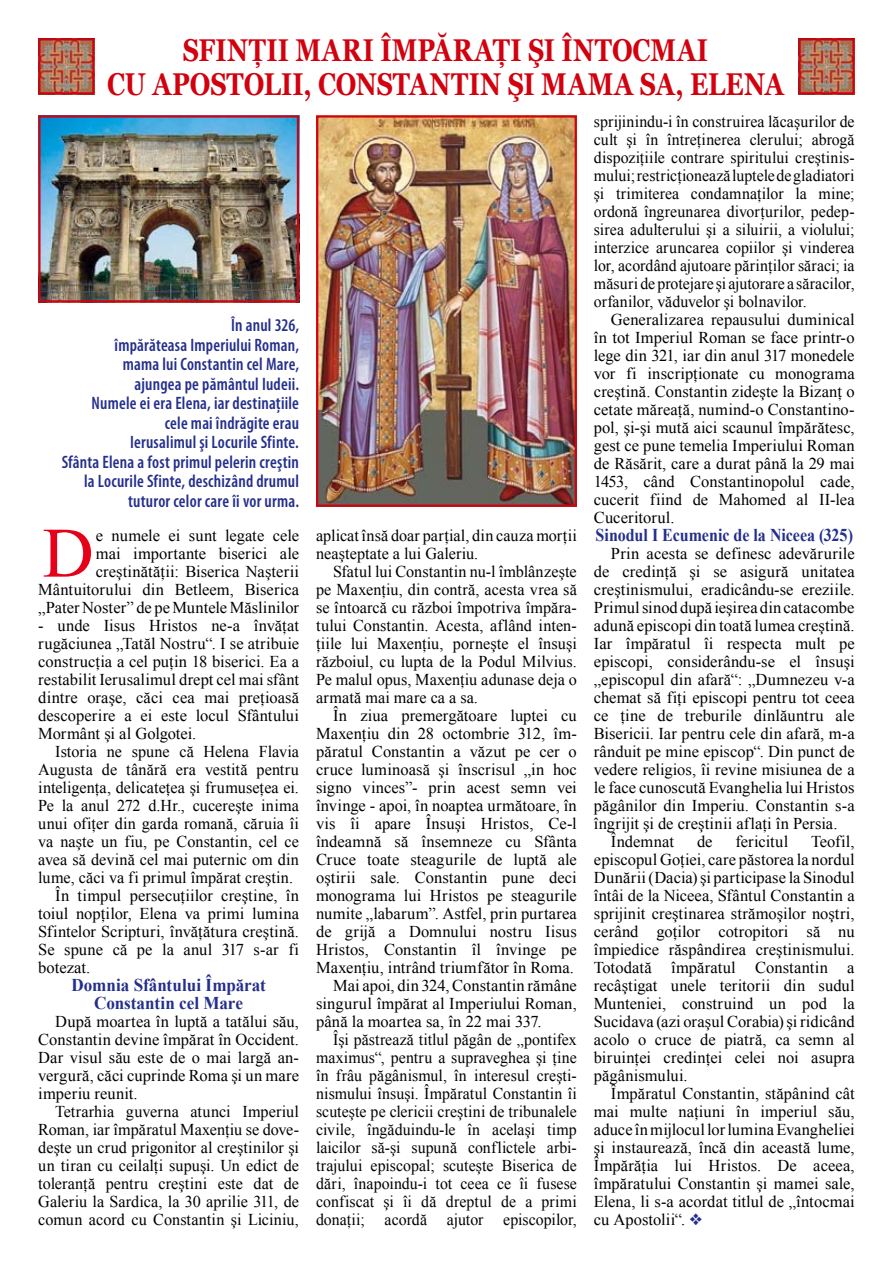
<style>
.page{position:relative;width:893px;height:1263px;background:#fff}
.page>*{position:absolute;margin:0;border:0;box-sizing:border-box;transform-origin:0 0}
.t1{font:70.8px "Times New Roman";color:#e60019}
.t2{font:700 31.5px/34.5px "Georgia";color:#d1010e;text-align:center;scale:.8 1}
.t3{font:600 condensed 18px/19.5px "Myriad Pro";letter-spacing:.015em;color:#242f8d;text-align:right;scale:.95 1}
.t4{font:700 18px/18px "Times New Roman";letter-spacing:-.005em;color:#242f8d;text-align:center;scale:.95 1}
.t5{font:700 18px "Times New Roman";letter-spacing:-.005em;color:#242f8d;scale:.89 1}
.t6{font:16.5px/18px "Times New Roman";letter-spacing:.005em;color:#000;text-align:justify}
.t7{font:16.5px/18px "Times New Roman";letter-spacing:.005em;color:#000;text-align:justify;scale:.96 1}
.s1{color:#242f8d}
</style>
<div class="page">
<img style="left:41px;top:41px;width:51px;height:51px">
<div style="left:38px;top:38px;width:57px;height:57px;border:2px solid #d1010e"></div>
<img style="left:801px;top:41px;width:51px;height:51px">
<div style="left:798px;top:38px;width:57px;height:57px;border:2px solid #d1010e"></div>
<img style="left:319px;top:118px;width:255px;height:386px">
<div style="left:316px;top:115px;width:261px;height:392px;border:2px solid #d1010e"></div>
<img style="left:41px;top:118px;width:255px;height:181px">
<div style="left:38px;top:115px;width:261px;height:187px;border:2px solid #d1010e"></div>
<h2 class="t2" style="left:107px;top:32px;width:847px">SFINŢII MARI ÎMPĂRAŢI ŞI ÎNTOCMAI<br>CU APOSTOLII, CONSTANTIN ŞI MAMA SA, ELENA</h2>
<p class="t3" style="left:62px;top:315px;width:251px">În anul 326,<br>împărăteasa Imperiului Roman,<br>mama lui Constantin cel Mare,<br>ajungea pe pământul Iudeii.<br>Numele ei era Elena, iar destinaţiile<br>cele mai îndrăgite erau<br>Ierusalimul şi Locurile Sfinte.<br>Sfânta Elena a fost primul pelerin creştin la Locurile Sfinte, deschizând drumul tuturor celor care îi vor urma.</p>
<h1 class="t1" style="left:43px;top:505px;width:53px">D</h1>
<p class="t6" style="left:38px;top:526px;width:262px;text-align:right">e numele ei sunt legate cele<br>mai importante biserici ale creştinătăţii: Biserica Naşterii Mântuitorului din Betleem, Biserica „Pater Noster” de pe Muntele Măslinilor</p>
<p class="t6" style="left:38px;top:616px;width:262px">- unde Iisus Hristos ne-a învăţat rugăciunea „Tatăl Nostru“. I se atribuie construcţia a cel puţin 18 biserici. Ea a restabilit Ierusalimul drept cel mai sfânt dintre oraşe, căci cea mai preţioasă descoperire a ei este locul Sfântului Mormânt şi al Golgotei.</p>
<p class="t6" style="left:55px;top:742px;width:245px">Istoria ne spune că Helena Flavia</p>
<p class="t6" style="left:38px;top:760px;width:262px">Augusta de tânără era vestită pentru</p>
<p class="t6" style="left:38px;top:778px;width:262px">inteligenţa, delicateţea şi frumuseţea ei.</p>
<p class="t6" style="left:38px;top:796px;width:262px">Pe la anul 272 d.Hr., cucereşte inima</p>
<p class="t6" style="left:38px;top:814px;width:262px">unui ofiţer din garda romană, căruia îi</p>
<p class="t6" style="left:38px;top:832px;width:262px">va naşte un fiu, pe Constantin, cel ce</p>
<p class="t6" style="left:38px;top:850px;width:262px">avea să devină cel mai puternic om din</p>
<p class="t6" style="left:38px;top:868px;width:256px">lume, căci va fi primul împărat creştin.</p>
<p class="t6" style="left:55px;top:886px;width:245px">În timpul persecuţiilor creştine, în</p>
<p class="t6" style="left:38px;top:904px;width:262px">toiul nopţilor, Elena va primi lumina</p>
<p class="t6" style="left:38px;top:922px;width:262px">Sfintelor Scripturi, învăţătura creştină.</p>
<p class="t6" style="left:38px;top:940px;width:262px">Se spune că pe la anul 317 s-ar fi</p>
<p class="t6" style="left:38px;top:958px;width:53px">botezat.</p>
<p class="t4" style="left:71px;top:975px;width:206px">Domnia Sfântului Împărat<br>Constantin cel Mare</p>
<p class="t6" style="left:38px;top:1012px;width:262px;text-indent:17px">După moartea în luptă a tatălui său, Constantin devine împărat în Occident.<br>Dar visul său este de o mai largă an&shy;vergură, căci cuprinde Roma şi un mare imperiu reunit.</p>
<p class="t6" style="left:38px;top:1102px;width:262px;text-indent:17px">Tetrarhia guverna atunci Imperiul Roman, iar împăratul Maxenţiu se dove&shy;deşte un crud prigonitor al creştinilor şi un tiran cu ceilalţi supuşi. Un edict de toleranţă pentru creştini este dat de Galeriu la Sardica, la 30 aprilie 311, de comun acord cu Constantin şi Liciniu,</p>
<p class="t6" style="left:316px;top:526px;width:262px">aplicat însă doar parţial, din cauza morţii neaşteptate a lui Galeriu.</p>
<p class="t6" style="left:316px;top:562px;width:262px;text-indent:17px">Sfatul lui Constantin nu-l îmblânzeşte pe Maxenţiu, din contră, acesta vrea să se întoarcă cu război împotriva împăra&shy;tului Constantin. Acesta, aflând inten&shy;ţiile lui Maxenţiu, porneşte el însuşi războiul, cu lupta de la Podul Milvius.<br>Pe malul opus, Maxenţiu adunase deja o armată mai mare ca a sa.</p>
<p class="t6" style="left:333px;top:706px;width:245px">În ziua premergătoare luptei cu</p>
<p class="t6" style="left:316px;top:724px;width:262px">Maxenţiu din 28 octombrie 312, îm-</p>
<p class="t6" style="left:316px;top:742px;width:262px">păratul Constantin a văzut pe cer o</p>
<p class="t6" style="left:316px;top:760px;width:262px">cruce luminoasă şi înscrisul „in hoc</p>
<p class="t6" style="left:316px;top:778px;width:262px">signo vinces”- prin acest semn vei</p>
<p class="t6" style="left:316px;top:796px;width:262px">învinge - apoi, în noaptea următoare, în</p>
<p class="t6" style="left:316px;top:814px;width:262px">vis îi apare Însuşi Hristos, Ce-l</p>
<p class="t6" style="left:316px;top:832px;width:262px">îndeamnă să însemneze cu Sfânta</p>
<p class="t6" style="left:316px;top:850px;width:262px">Cruce toate steagurile de luptă ale</p>
<p class="t6" style="left:316px;top:868px;width:262px">oştirii sale. Constantin pune deci</p>
<p class="t6" style="left:316px;top:886px;width:262px">monograma lui Hristos pe steagurile</p>
<p class="t6" style="left:316px;top:904px;width:262px">numite „labarum”. Astfel, prin purtarea</p>
<p class="t6" style="left:316px;top:922px;width:262px">de grijă a Domnului nostru Iisus</p>
<p class="t6" style="left:316px;top:940px;width:262px">Hristos, Constantin îl învinge pe</p>
<p class="t6" style="left:316px;top:958px;width:259px">Maxenţiu, intrând triumfător în Roma.</p>
<p class="t6" style="left:333px;top:976px;width:245px">Mai apoi, din 324, Constantin rămâne</p>
<p class="t6" style="left:316px;top:994px;width:262px">singurul împărat al Imperiului Roman,</p>
<p class="t6" style="left:316px;top:1012px;width:227px">până la moartea sa, în 22 mai 337.</p>
<p class="t7" style="left:333px;top:1030px;width:255px">Îşi păstrează titlul păgân de „pontifex</p>
<p class="t7" style="left:316px;top:1048px;width:273px">maximus“, pentru a supraveghea şi ţine</p>
<p class="t7" style="left:316px;top:1066px;width:273px">în frâu păgânismul, în interesul creşti-</p>
<p class="t7" style="left:316px;top:1084px;width:273px">nismului însuşi. Împăratul Constantin îi</p>
<p class="t7" style="left:316px;top:1102px;width:273px">scuteşte pe clericii creştini de tribunalele</p>
<p class="t7" style="left:316px;top:1120px;width:273px">civile, îngăduindu-le în acelaşi timp</p>
<p class="t7" style="left:316px;top:1138px;width:273px">laicilor să-şi supună conflictele arbi-</p>
<p class="t7" style="left:316px;top:1156px;width:273px">trajului episcopal; scuteşte Biserica de</p>
<p class="t7" style="left:316px;top:1174px;width:273px">dări, înapoindu-i tot ceea ce îi fusese</p>
<p class="t7" style="left:316px;top:1192px;width:273px">confiscat şi îi dă dreptul de a primi</p>
<p class="t7" style="left:316px;top:1210px;width:273px">donaţii; acordă ajutor episcopilor,</p>
<p class="t7" style="left:594px;top:112px;width:273px">sprijinindu-i în construirea lăcaşurilor de cult şi în întreţinerea clerului; abrogă dispoziţiile contrare spiritului creştinis&shy;mului; restricţionează luptele de gladiatori şi trimiterea condamnaţilor la mine; ordonă îngreunarea divorţurilor, pedep&shy;sirea adulterului şi a siluirii, a violului; interzice aruncarea copiilor şi vinderea lor, acordând ajutoare părinţilor săraci; ia măsuri de protejare şi ajutorare a săracilor, orfanilor, văduvelor şi bolnavilor.</p>
<p class="t6" style="left:594px;top:310px;width:262px;text-indent:17px">Generalizarea repausului duminical în tot Imperiul Roman se face printr-o lege din 321, iar din anul 317 monedele vor fi inscripţionate cu monograma creştină. Constantin zideşte la Bizanţ o cetate măreaţă, numind-o Constantino&shy;pol, şi-şi mută aici scaunul împărătesc, gest ce pune temelia Imperiului Roman de Răsărit, care a durat până la 29 mai 1453, când Constantinopolul cade, cucerit fiind de Mahomed al II-lea Cuceritorul.</p>
<p class="t5" style="left:596px;top:522px;width:291px">Sinodul I Ecumenic de la Niceea (325)</p>
<p class="t6" style="left:611px;top:544px;width:245px">Prin acesta se definesc adevărurile</p>
<p class="t6" style="left:594px;top:562px;width:262px">de credinţă şi se asigură unitatea</p>
<p class="t6" style="left:594px;top:580px;width:262px">creştinismului, eradicându-se ereziile.</p>
<p class="t6" style="left:594px;top:598px;width:262px">Primul sinod după ieşirea din catacombe</p>
<p class="t6" style="left:594px;top:616px;width:262px">adună episcopi din toată lumea creştină.</p>
<p class="t6" style="left:594px;top:634px;width:262px">Iar împăratul îi respecta mult pe</p>
<p class="t6" style="left:594px;top:652px;width:262px">episcopi, considerându-se el însuşi</p>
<p class="t6" style="left:594px;top:670px;width:262px">„episcopul din afară“: „Dumnezeu v-a</p>
<p class="t6" style="left:594px;top:688px;width:262px">chemat să fiţi episcopi pentru tot ceea</p>
<p class="t6" style="left:594px;top:706px;width:262px">ce ţine de treburile dinlăuntru ale</p>
<p class="t6" style="left:594px;top:724px;width:262px">Bisericii. Iar pentru cele din afară, m-a</p>
<p class="t6" style="left:594px;top:742px;width:262px">rânduit pe mine episcop“. Din punct de</p>
<p class="t6" style="left:594px;top:760px;width:262px">vedere religios, îi revine misiunea de a</p>
<p class="t6" style="left:594px;top:778px;width:262px">le face cunoscută Evanghelia lui Hristos</p>
<p class="t6" style="left:594px;top:796px;width:262px">păgânilor din Imperiu. Constantin s-a</p>
<p class="t6" style="left:594px;top:814px;width:245px">îngrijit şi de creştinii aflaţi în Persia.</p>
<p class="t6" style="left:611px;top:832px;width:65px">Îndemnat</p>
<p class="t6" style="left:697px;top:832px;width:17px">de</p>
<p class="t6" style="left:735px;top:832px;width:54px">fericitul</p>
<p class="t6" style="left:594px;top:832px;width:262px;text-indent:217px">Teofil, episcopul Goţiei, care păstorea la nordul Dunării (Dacia) şi participase la Sinodul întâi de la Niceea, Sfântul Constantin a sprijinit creştinarea strămoşilor noştri, cerând goţilor cotropitori să nu împiedice răspândirea creştinismului.<br>Totodată împăratul Constantin a recâştigat unele teritorii din sudul Munteniei, construind un pod la Sucidava (azi oraşul Corabia) şi ridicând acolo o cruce de piatră, ca semn al biruinţei credinţei celei noi asupra păgânismului.</p>
<p class="t6" style="left:594px;top:1084px;width:262px;text-indent:17px">Împăratul Constantin, stăpânind cât mai multe naţiuni în imperiul său, aduce în mijlocul lor lumina Evangheliei şi instaurează, încă din această lume, Împărăţia lui Hristos. De aceea, împăratului Constantin şi mamei sale, Elena, li s-a acordat titlul de „întocmai cu Apostolii“. <span class="s1">❖</span></p>
</div>
